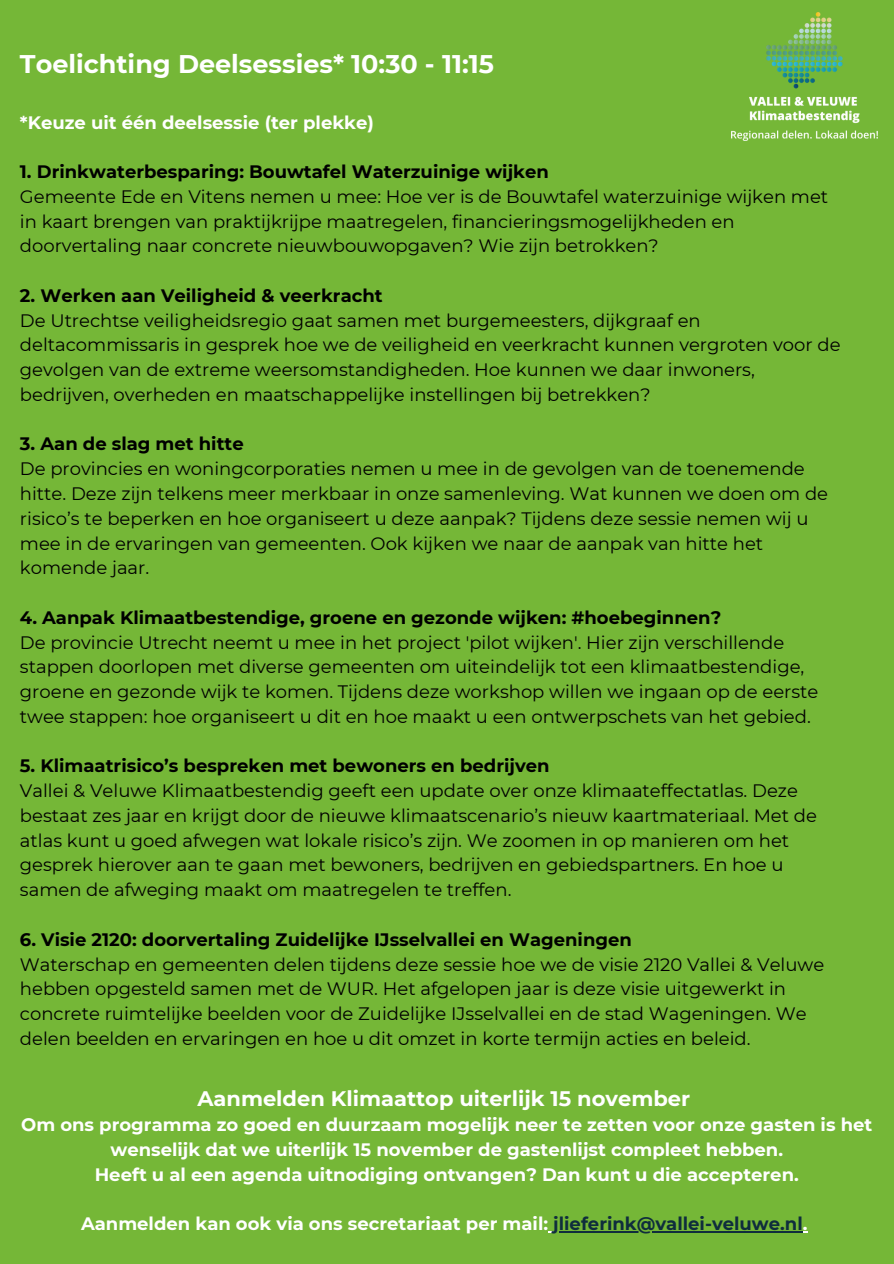
<style>
.page{position:relative;width:894px;height:1264px;background:#fff}
.page>*{position:absolute;margin:0;border:0;box-sizing:border-box;transform-origin:0 0}
.t1{font:700 25.5px "Montserrat";color:#fff}
.t2{font:700 21px "Montserrat";color:#fff}
.t3{font:18px/24.8px "Montserrat";color:#000}
.t4{font:700 18px/24.8px "Montserrat";color:#fff;text-align:center}
.t5{font:700 18px "Montserrat";color:#000}
.s1{color:#0f2d3d}
</style>
<div class="page">
<div style="left:0;top:0;width:893px;height:1263px;background:#75b737"></div>
<img style="left:731px;top:12px;width:146px;height:128px">
<hr style="left:553px;top:1231px;width:249px;height:1px;background:#0f2d3d">
<p class="t1" style="left:20px;top:49px;width:475px">Toelichting Deelsessies* 10:30 - 11:15</p>
<h1 class="t4" style="left:20px;top:110px;width:355px">*Keuze uit één deelsessie (ter plekke)</h1>
<h3 class="t5" style="left:20px;top:161px;width:530px">1. Drinkwaterbesparing: Bouwtafel Waterzuinige wijken</h3>
<p class="t3" style="left:20px;top:184px;width:809px">Gemeente Ede en Vitens nemen u mee: Hoe ver is de Bouwtafel waterzuinige wijken met in kaart brengen van praktijkrijpe maatregelen, financieringsmogelijkheden en doorvertaling naar concrete nieuwbouwopgaven? Wie zijn betrokken?</p>
<p class="t5" style="left:20px;top:284px;width:364px">2. Werken aan Veiligheid &amp; veerkracht</p>
<p class="t3" style="left:20px;top:308px;width:821px">De Utrechtse veiligheidsregio gaat samen met burgemeesters, dijkgraaf en deltacommissaris in gesprek hoe we de veiligheid en veerkracht kunnen vergroten voor de gevolgen van de extreme weersomstandigheden. Hoe kunnen we daar inwoners, bedrijven, overheden en maatschappelijke instellingen bij betrekken?</p>
<p class="t5" style="left:20px;top:433px;width:225px">3. Aan de slag met hitte</p>
<p class="t3" style="left:20px;top:456px;width:809px">De provincies en woningcorporaties nemen u mee in de gevolgen van de toenemende hitte. Deze zijn telkens meer merkbaar in onze samenleving. Wat kunnen we doen om de risico’s te beperken en hoe organiseert u deze aanpak? Tijdens deze sessie nemen wij u mee in de ervaringen van gemeenten. Ook kijken we naar de aanpak van hitte het komende jaar.</p>
<p class="t5" style="left:20px;top:606px;width:702px">4. Aanpak Klimaatbestendige, groene en gezonde wijken: #hoebeginnen?</p>
<p class="t3" style="left:20px;top:629px;width:799px">De provincie Utrecht neemt u mee in het project 'pilot wijken'. Hier zijn verschillende stappen doorlopen met diverse gemeenten om uiteindelijk tot een klimaatbestendige, groene en gezonde wijk te komen. Tijdens deze workshop willen we ingaan op de eerste twee stappen: hoe organiseert u dit en hoe maakt u een ontwerpschets van het gebied.</p>
<p class="t5" style="left:20px;top:755px;width:531px">5. Klimaatrisico’s bespreken met bewoners en bedrijven</p>
<p class="t3" style="left:20px;top:778px;width:798px">Vallei &amp; Veluwe Klimaatbestendig geeft een update over onze klimaateffectatlas. Deze bestaat zes jaar en krijgt door de nieuwe klimaatscenario’s nieuw kaartmateriaal. Met de atlas kunt u goed afwegen wat lokale risico’s zijn. We zoomen in op manieren om het gesprek hierover aan te gaan met bewoners, bedrijven en gebiedspartners. En hoe u samen de afweging maakt om maatregelen te treffen.</p>
<p class="t5" style="left:20px;top:928px;width:613px">6. Visie 2120: doorvertaling Zuidelijke IJsselvallei en Wageningen</p>
<p class="t3" style="left:20px;top:951px;width:805px">Waterschap en gemeenten delen tijdens deze sessie hoe we de visie 2120 Vallei &amp; Veluwe hebben opgesteld samen met de WUR. Het afgelopen jaar is deze visie uitgewerkt in concrete ruimtelijke beelden voor de Zuidelijke IJsselvallei en de stad Wageningen. We delen beelden en ervaringen en hoe u dit omzet in korte termijn acties en beleid.</p>
<h3 class="t2" style="left:197px;top:1086px;width:494px">Aanmelden Klimaattop uiterlijk 15 november</h3>
<h3 class="t4" style="left:21px;top:1112px;width:852px">Om ons programma zo goed en duurzaam mogelijk neer te zetten voor onze gasten is het wenselijk dat we uiterlijk 15 november de gastenlijst compleet hebben.<br>Heeft u al een agenda uitnodiging ontvangen? Dan kunt u die accepteren.</h3>
<h3 class="t4" style="left:81px;top:1211px;width:727px">Aanmelden kan ook via ons secretariaat per mail: <span class="s1">jlieferink@vallei-veluwe.nl</span>.</h3>
</div>
